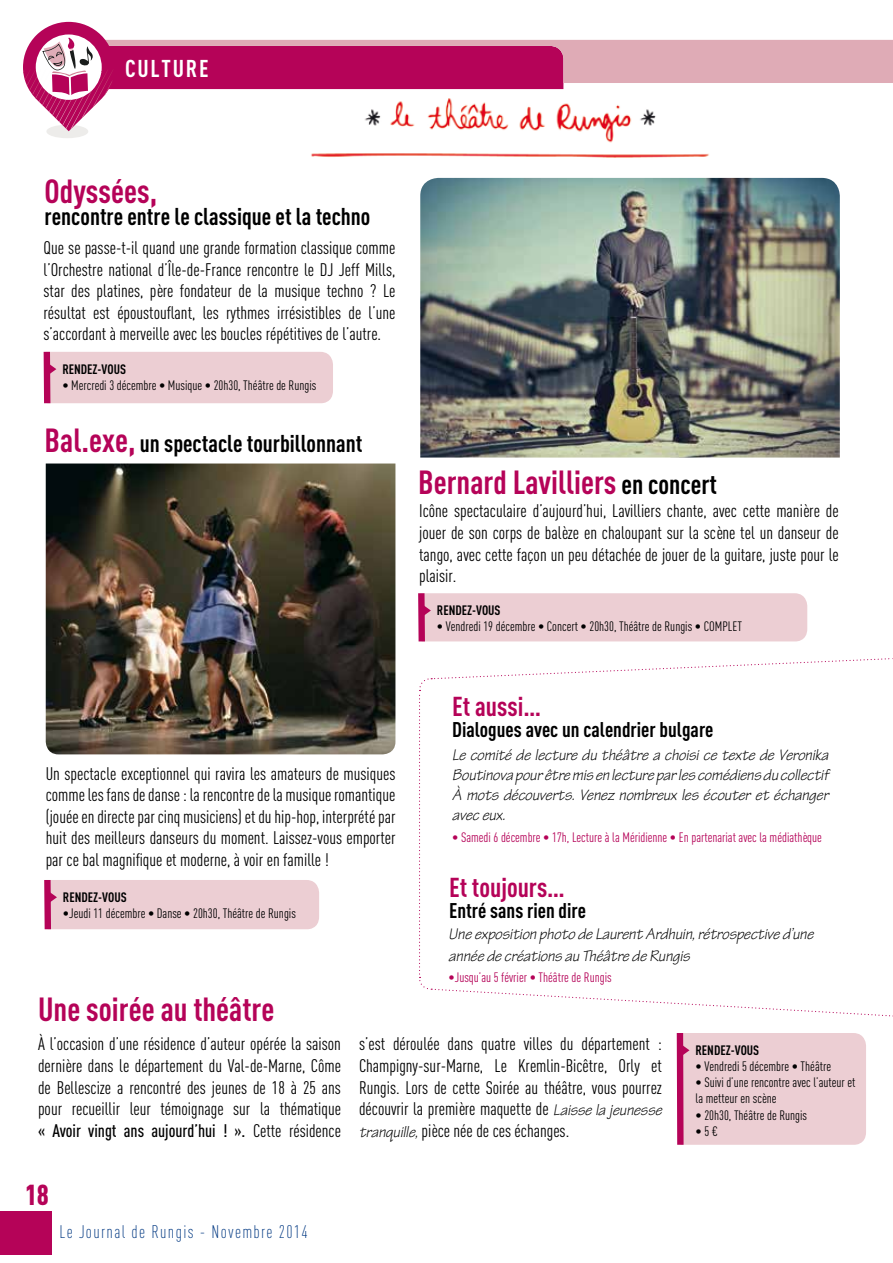
<style>
.page{position:relative;width:893px;height:1263px;background:#fff}
.page>*{position:absolute;margin:0;border:0;box-sizing:border-box;transform-origin:0 0}
.t1{font:700 33px "DIN Cond";color:#b50358}
.t2{font:900 28.5px "DIN Cond";color:#b50358}
.t3{font:700 27px "DIN Cond";color:#b50358}
.t4{font:700 24px "DIN Cond";color:#000}
.t5{font:700 24px "DIN Cond";letter-spacing:.075em;color:#fff}
.t6{font:700 21px "DIN Cond";color:#000}
.t7{font:18px/21.6px "DIN Cond";color:#000;text-align:justify}
.t8{font:300 18px "DIN Cond";letter-spacing:.075em;color:#003882}
.t9{font:italic 16.5px/19.8px "Tekton Pro";color:#000;text-align:justify}
.t10{font:13.5px/16.2px "DIN Cond";color:#000}
.t11{font:13.5px "DIN Cond";color:#b50358}
.t12{font:700 13.5px "DIN Cond";color:#000}
.s1{font-size:33px;color:#b50358}
.s2{font-size:27px;color:#000}
.s3{font-weight:500}
.s4{font-family:"Tekton Pro";font-style:italic;font-size:16.5px}
</style>
<div class="page">
<svg style="left:419px;top:658px;width:474px;height:359px"></svg>
<div style="left:46px;top:125px;width:42px;height:13px;background:#edecea;border-radius:50%"></div>
<svg style="left:23px;top:22px;width:870px;height:109px"></svg>
<div style="left:0;top:1211px;width:51px;height:43px;background:#b50358"></div>
<div style="left:44px;top:352px;width:6px;height:51px;background:#b50358"></div>
<div style="left:50px;top:352px;width:283px;height:51px;background:#ecced3"></div>
<div style="left:418px;top:593px;width:7px;height:48px;background:#b50358"></div>
<div style="left:420px;top:593px;width:387px;height:48px;background:#ecced3"></div>
<div style="left:44px;top:880px;width:7px;height:49px;background:#b50358"></div>
<div style="left:50px;top:880px;width:269px;height:49px;background:#ecced3"></div>
<div style="left:677px;top:1033px;width:7px;height:112px;background:#b50358"></div>
<div style="left:679px;top:1033px;width:187px;height:112px;background:#ecced3"></div>
<img style="left:304px;top:96px;width:416px;height:62px">
<img style="left:420px;top:178px;width:420px;height:280px">
<img style="left:46px;top:463px;width:349px;height:291px">
<p class="t5" style="left:125px;top:54px;width:85px">CULTURE</p>
<p class="t1" style="left:45px;top:171px;width:114px">Odyssées,</p>
<p class="t4" style="left:45px;top:202px;width:327px">rencontre entre le classique et la techno</p>
<p class="t7" style="left:44px;top:237px;width:353px">Que se passe-t-il quand une grande formation classique comme l’Orchestre national d’Île-de-France rencontre le DJ Jeff Mills, star des platines, père fondateur de la musique techno ? Le résultat est époustouflant, les rythmes irrésistibles de l’une s’accordant à merveille avec les boucles répétitives de l’autre.</p>
<p class="t12" style="left:62px;top:361px;width:65px">RENDEZ-VOUS</p>
<p class="t10" style="left:62px;top:377px;width:256px">• Mercredi 3 décembre • Musique • 20h30, Théâtre de Rungis</p>
<p class="t4" style="left:45px;top:429px;width:319px"><span class="s1">Bal.exe,</span> un spectacle tourbillonnant</p>
<p class="t1" style="left:418px;top:462px;width:300px">Bernard Lavilliers <span class="s2">en concert</span></p>
<p class="t7" style="left:419px;top:500px;width:421px">Icône spectaculaire d’aujourd’hui, Lavilliers chante, avec cette manière de jouer de son corps de balèze en chaloupant sur la scène tel un danseur de tango, avec cette façon un peu détachée de jouer de la guitare, juste pour le plaisir.</p>
<p class="t12" style="left:437px;top:602px;width:65px">RENDEZ-VOUS</p>
<p class="t10" style="left:437px;top:618px;width:307px">• Vendredi 19 décembre • Concert • 20h30, Théâtre de Rungis • COMPLET</p>
<p class="t7" style="left:46px;top:762px;width:351px">Un spectacle exceptionnel qui ravira les amateurs de musiques comme les fans de danse : la rencontre de la musique romantique (jouée en directe par cinq musiciens) et du hip-hop, interprété par huit des meilleurs danseurs du moment. Laissez-vous emporter par ce bal magnifique et moderne, à voir en famille !</p>
<p class="t12" style="left:63px;top:889px;width:65px">RENDEZ-VOUS</p>
<p class="t10" style="left:63px;top:905px;width:234px">•Jeudi 11 décembre • Danse • 20h30, Théâtre de Rungis</p>
<p class="t1" style="left:38px;top:989px;width:238px">Une soirée au théâtre</p>
<p class="t3" style="left:452px;top:690px;width:90px">Et aussi…</p>
<p class="t6" style="left:452px;top:717px;width:263px">Dialogues avec un calendrier bulgare</p>
<p class="t9" style="left:452px;top:746px;width:378px">Le comité de lecture du théâtre a choisi ce texte de Veronika Boutinova pour être mis en lecture par les comédiens du collectif À mots découverts. Venez nombreux les écouter et échanger avec eux.</p>
<p class="t11" style="left:452px;top:830px;width:371px">• Samedi 6 décembre • 17h, Lecture à la Méridienne • En partenariat avec la médiathèque</p>
<p class="t3" style="left:449px;top:870px;width:117px">Et toujours…</p>
<p class="t6" style="left:449px;top:897px;width:139px">Entré sans rien dire</p>
<p class="t9" style="left:449px;top:924px;width:366px;line-height:21.6px">Une exposition photo de Laurent Ardhuin, rétrospective d’une année de créations au Théâtre de Rungis</p>
<p class="t11" style="left:449px;top:969px;width:165px">•Jusqu’au 5 février • Théâtre de Rungis</p>
<p class="t7" style="left:38px;top:1033px;width:304px">À l’occasion d’une résidence d’auteur opérée la saison dernière dans le département du Val-de-Marne, Côme de Bellescize a rencontré des jeunes de 18 à 25 ans pour recueillir leur témoignage sur la thématique <span class="s3">« Avoir vingt ans aujourd’hui ! ».</span> Cette résidence</p>
<p class="t7" style="left:359px;top:1033px;width:304px">s’est déroulée dans quatre villes du département :<br>Champigny-sur-Marne, Le Kremlin-Bicêtre, Orly et Rungis. Lors de cette Soirée au théâtre, vous pourrez découvrir la première maquette de <span class="s4">Laisse la jeunesse tranquille,</span> pièce née de ces échanges.</p>
<p class="t2" style="left:25px;top:1177px;width:26px">18</p>
<p class="t8" style="left:60px;top:1221px;width:250px">Le Journal de Rungis - Novembre 2014</p>
<p class="t12" style="left:695px;top:1042px;width:65px">RENDEZ-VOUS</p>
<p class="t10" style="left:695px;top:1058px;width:137px">• Vendredi 5 décembre • Théâtre</p>
<p class="t10" style="left:695px;top:1074px;width:162px">• Suivi d’une rencontre avec l’auteur et la metteur en scène</p>
<p class="t10" style="left:695px;top:1107px;width:113px">• 20h30, Théâtre de Rungis</p>
<p class="t10" style="left:695px;top:1123px;width:24px">• 5 €</p>
</div>
